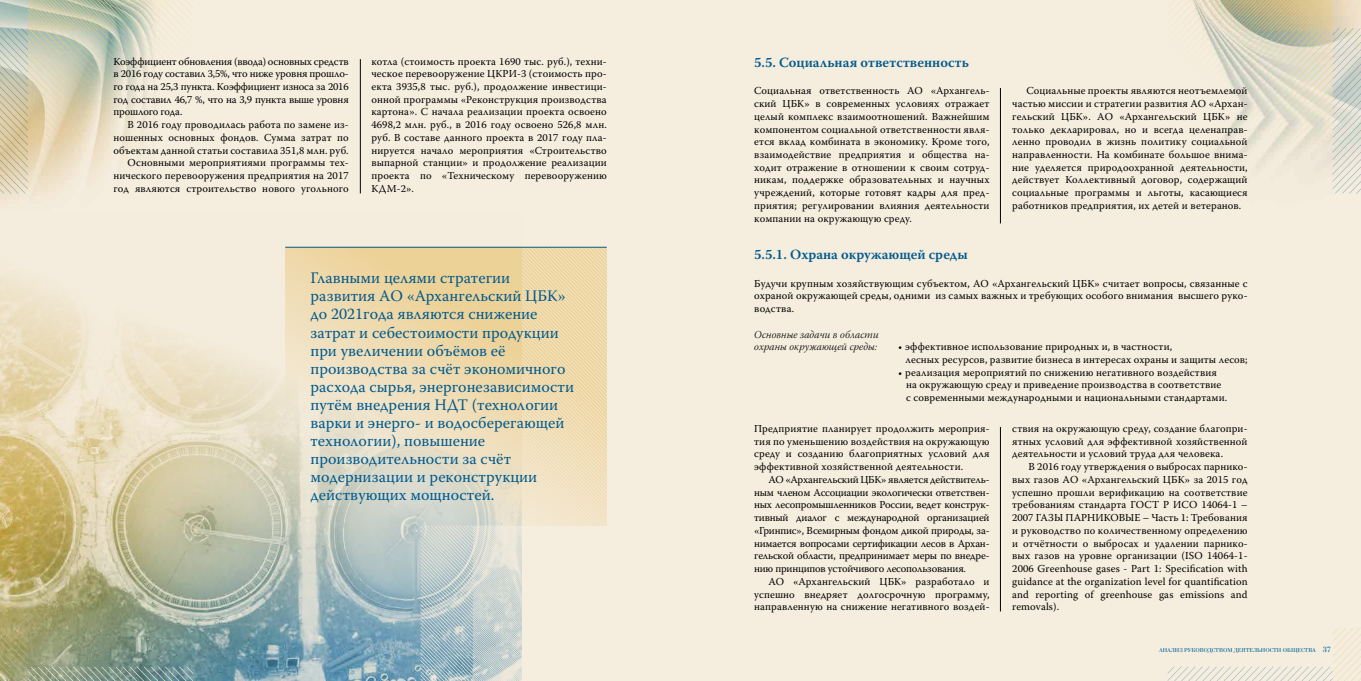
<style>
.page{position:relative;width:1361px;height:681px;background:#fff}
.page>*{position:absolute;margin:0;border:0;box-sizing:border-box;transform-origin:0 0}
.t1{font:16px/18px "Warnock Pro";color:#005a8d}
.t2{font:600 14px "Warnock Pro";color:#005a8d}
.t3{font:10.6px/12.7px "Warnock Pro";letter-spacing:.01em;color:#000;text-align:justify}
.t4{font:10.6px/12.7px "Warnock Pro Light It Subh";letter-spacing:.01em;color:#000}
.t5{font:10.6px "Warnock Pro";letter-spacing:-.02em;color:#000}
.t6{font:8px "Bodoni C";color:#00649c}
.t7{font:6px "Bodoni C";color:#00649c}
</style>
<div class="page">
<div style="left:0;top:0;width:1361px;height:680px;background:#f5edde"></div>
<svg style="left:1168px;top:0;width:193px;height:193px"></svg>
<img style="left:0;top:193px;width:36px;height:8px">
<svg style="left:0;top:0;width:193px;height:193px"></svg>
<svg style="left:1167px;top:628px;width:194px;height:52px"></svg>
<img style="left:0;top:246px;width:421px;height:434px">
<hr style="left:360px;top:59px;width:1px;height:134px;background:#000">
<hr style="left:1000px;top:88px;width:1px;height:135px;background:#000">
<hr style="left:1000px;top:427px;width:1px;height:184px;background:#000">
<svg style="left:285px;top:248px;width:136px;height:277px;background:#e7dbbd"></svg>
<svg style="left:421px;top:246px;width:186px;height:434px"></svg>
<hr style="left:285px;top:247px;width:322px;height:1px;background:#006fb9">
<svg style="left:0;top:627px;width:193px;height:53px;background:#889981"></svg>
<p class="t5" style="left:113px;top:55px;width:237px">Коэффициент обновления (ввода) основных средств</p>
<h2 class="t2" style="left:754px;top:54px;width:216px">5.5. Социальная ответственность</h2>
<p class="t3" style="left:113px;top:67px;width:237px">в 2016 году составил 3,5%, что ниже уровня прошло&shy;го года на 25,3 пункта. Коэффициент износа за 2016 год составил 46,7 %, что на 3,9 пункта выше уровня прошлого года.</p>
<p class="t3" style="left:113px;top:118px;width:237px;text-align:right">В 2016 году проводилась работа по замене из&shy;ношенных основных фондов. Сумма затрат по объектам данной статьи составила 351,8 млн. руб.<br>Основными мероприятиями программы тех&shy;нического перевооружения предприятия на 2017 год являются строительство нового угольного</p>
<p class="t3" style="left:371px;top:54px;width:237px">котла (стоимость проекта 1690 тыс. руб.), техни&shy;ческое перевооружение ЦКРИ-3 (стоимость про&shy;екта 3935,8 тыс. руб.), продолжение инвестици&shy;онной программы «Реконструкция производства картона». С начала реализации проекта освоено 4698,2 млн. руб., в 2016 году освоено 526,8 млн. руб. В составе данного проекта в 2017 году пла&shy;нируется начало мероприятия «Строительство выпарной станции» и продолжение реализации проекта по «Техническому перевооружению КДМ-2».</p>
<p class="t3" style="left:754px;top:84px;width:237px">Социальная ответственность АО «Архангель&shy;ский ЦБК» в современных условиях отражает целый комплекс взаимоотношений. Важнейшим компонентом социальной ответственности явля&shy;ется вклад комбината в экономику. Кроме того, взаимодействие предприятия и общества на&shy;ходит отражение в отношении к своим сотруд&shy;никам, поддержке образовательных и научных учреждений, которые готовят кадры для пред&shy;приятия; регулировании влияния деятельности компании на окружающую среду.</p>
<p class="t3" style="left:1012px;top:84px;width:237px;text-indent:14px">Социальные проекты являются неотъемлемой частью миссии и стратегии развития АО «Архан&shy;гельский ЦБК». АО «Архангельский ЦБК» не только декларировал, но и всегда целенаправ&shy;ленно проводил в жизнь политику социальной направленности. На комбинате большое внима&shy;ние уделяется природоохранной деятельности, действует Коллективный договор, содержащий социальные программы и льготы, касающиеся работников предприятия, их детей и ветеранов.</p>
<p class="t1" style="left:310px;top:269px;width:265px">Главными целями стратегии развития АО «Архангельский ЦБК» до 2021года являются снижение затрат и себестоимости продукции при увеличении объёмов её производства за счёт экономичного расхода сырья, энергонезависимости путём внедрения НДТ (технологии варки и энерго- и водосберегающей технологии), повышение производительности за счёт модернизации и реконструкции действующих мощностей.</p>
<h2 class="t2" style="left:754px;top:246px;width:215px">5.5.1. Охрана окружающей среды</h2>
<p class="t3" style="left:754px;top:276px;width:495px">Будучи крупным хозяйствующим субъектом, АО «Архангельский ЦБК» считает вопросы, связанные с охраной окружающей среды, одними из самых важных и требующих особого внимания высшего руко&shy;водства.</p>
<p class="t4" style="left:754px;top:329px;width:126px">Основные задачи в области охраны окружающей среды:</p>
<p class="t3" style="left:905px;top:340px;width:344px;text-indent:-7px">• эффективное использование природных и, в частности,<br>лесных ресурсов, развитие бизнеса в интересах охраны и защиты лесов;</p>
<p class="t3" style="left:906px;top:365px;width:323px;text-align:left;text-indent:-8px">• реализация мероприятий по снижению негативного воздействия на окружающую среду и приведение производства в соответствие с современными международными и национальными стандартами.</p>
<p class="t3" style="left:754px;top:422px;width:237px">Предприятие планирует продолжить мероприя&shy;тия по уменьшению воздействия на окружающую среду и созданию благоприятных условий для эффективной хозяйственной деятельности.</p>
<p class="t3" style="left:754px;top:472px;width:237px;text-indent:14px">АО «Архангельский ЦБК» является действитель&shy;ным членом Ассоциации экологически ответствен&shy;ных лесопромышленников России, ведет конструк&shy;тивный диалог с международной организацией «Гринпис», Всемирным фондом дикой природы, за&shy;нимается вопросами сертификации лесов в Архан&shy;гельской области, предпринимает меры по внедре&shy;нию принципов устойчивого лесопользования.</p>
<p class="t3" style="left:754px;top:574px;width:237px;text-indent:14px">АО «Архангельский ЦБК» разработало и успешно внедряет долгосрочную программу, направленную на снижение негативного воздей-</p>
<p class="t3" style="left:1012px;top:422px;width:237px">ствия на окружающую среду, создание благопри&shy;ятных условий для эффективной хозяйственной деятельности и условий труда для человека.</p>
<p class="t3" style="left:1012px;top:460px;width:237px;text-indent:16px">В 2016 году утверждения о выбросах парнико&shy;вых газов АО «Архангельский ЦБК» за 2015 год успешно прошли верификацию на соответствие требованиям стандарта ГОСТ Р ИСО 14064-1 – 2007 ГАЗЫ ПАРНИКОВЫЕ – Часть 1: Требования и руководство по количественному определению и отчётности о выбросах и удалении парнико&shy;вых газов на уровне организации (ISO 14064-1- 2006 Greenhouse gases - Part 1: Specification with guidance at the organization level for quantification and reporting of greenhouse gas emissions and removals).</p>
<p class="t6" style="left:1322px;top:645px;width:10px">37</p>
<p class="t7" style="left:1159px;top:646px;width:158px">Анализ руководством деятельности Общества</p>
</div>
